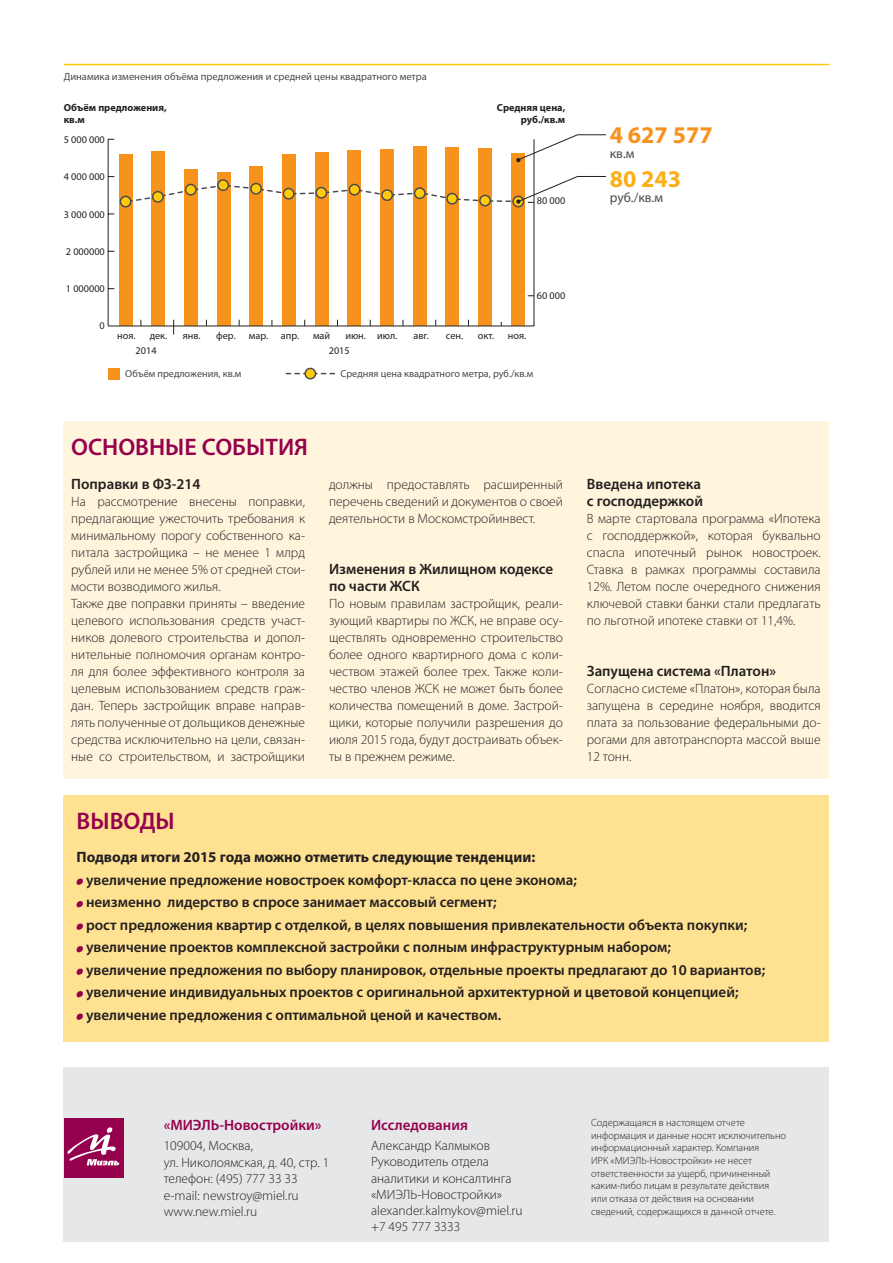
<style>
.page{position:relative;width:893px;height:1263px;background:#fff}
.page>*{position:absolute;margin:0;border:0;box-sizing:border-box;transform-origin:0 0}
.t1{font:600 24px "Myriad Pro";color:#96014e}
.t2{font:700 24px "Myriad Pro";color:#f7931d}
.t3{font:700 24px "Myriad Pro";color:#faaf18}
.t4{font:600 15px/17px "Myriad Pro";color:#231f20}
.t5{font:700 15px "Myriad Pro";color:#231f20}
.t6{font:600 15px "Myriad Pro";color:#96014e}
.t7{font:300 13.5px/17px "Myriad Pro";color:#231f20;text-align:justify}
.t8{font:13.5px "Myriad Pro";color:#494a50}
.t9{font:300 10.5px/12.6px "Myriad Pro";color:#231f20}
.t10{font:10.5px "Myriad Pro";color:#494a50}
.t11{font:10.2px "Myriad Pro";color:#231f20}
.t12{font:10.2px "Myriad Pro";color:#494a50}
.t13{font:700 10.2px/12.3px "Myriad Pro";color:#231f20}
</style>
<div class="page">
<div style="left:64px;top:795px;width:765px;height:247px;background:#ffe192"></div>
<svg style="left:76px;top:878px;width:7px;height:7px"></svg>
<svg style="left:76px;top:901px;width:7px;height:7px"></svg>
<svg style="left:76px;top:923px;width:7px;height:7px"></svg>
<svg style="left:76px;top:946px;width:7px;height:7px"></svg>
<svg style="left:76px;top:968px;width:7px;height:7px"></svg>
<svg style="left:76px;top:991px;width:7px;height:7px"></svg>
<svg style="left:76px;top:1013px;width:7px;height:7px"></svg>
<div style="left:64px;top:1067px;width:765px;height:175px;background:#e6e7e9"></div>
<div style="left:64px;top:1118px;width:59px;height:60px;background:#96014e"></div>
<svg style="left:67px;top:1127px;width:52px;height:38px"></svg>
<div style="left:108px;top:368px;width:11px;height:11px;background:#f7931d"></div>
<svg style="left:286px;top:373px;width:48px;height:1px"></svg>
<svg style="left:305px;top:368px;width:11px;height:11px"></svg>
<div style="left:304px;top:368px;width:12px;height:11px;border:1px solid #494a50;border-radius:50%"></div>
<div style="left:119px;top:154px;width:13px;height:172px;background:#f7931d"></div>
<div style="left:152px;top:152px;width:13px;height:174px;background:#f7931d"></div>
<div style="left:184px;top:169px;width:14px;height:157px;background:#f7931d"></div>
<div style="left:217px;top:173px;width:13px;height:153px;background:#f7931d"></div>
<div style="left:250px;top:166px;width:13px;height:160px;background:#f7931d"></div>
<div style="left:282px;top:154px;width:14px;height:172px;background:#f7931d"></div>
<div style="left:315px;top:152px;width:13px;height:174px;background:#f7931d"></div>
<div style="left:348px;top:150px;width:13px;height:176px;background:#f7931d"></div>
<div style="left:380px;top:149px;width:14px;height:177px;background:#f7931d"></div>
<div style="left:413px;top:147px;width:13px;height:179px;background:#f7931d"></div>
<div style="left:446px;top:147px;width:13px;height:179px;background:#f7931d"></div>
<div style="left:478px;top:148px;width:14px;height:178px;background:#f7931d"></div>
<div style="left:511px;top:153px;width:13px;height:173px;background:#f7931d"></div>
<svg style="left:173px;top:320px;width:1px;height:15px"></svg>
<hr style="left:108px;top:139px;width:1px;height:187px;background:#231f20">
<svg style="left:120px;top:196px;width:11px;height:11px"></svg>
<div style="left:120px;top:196px;width:11px;height:11px;border:1px solid #494a50;border-radius:50%"></div>
<div style="left:446px;top:193px;width:12px;height:12px;border:1px solid #494a50;border-radius:50%"></div>
<div style="left:479px;top:195px;width:12px;height:11px;border:1px solid #494a50;border-radius:50%"></div>
<div style="left:512px;top:196px;width:12px;height:11px;border:1px solid #494a50;border-radius:50%"></div>
<hr style="left:108px;top:326px;width:426px;height:1px;background:#231f20">
<hr style="left:534px;top:139px;width:1px;height:187px;background:#231f20">
<hr style="left:64px;top:64px;width:765px;height:1px;background:#feca0a">
<svg style="left:124px;top:176px;width:482px;height:28px"></svg>
<svg style="left:516px;top:134px;width:90px;height:28px"></svg>
<div style="left:64px;top:421px;width:765px;height:357px;background:#fef5dc"></div>
<p class="t10" style="left:64px;top:70px;width:365px">Динамика изменения объёма предложения и средней цены квадратного метра</p>
<p class="t13" style="left:64px;top:101px;width:104px">Объём предложения, кв.м</p>
<p class="t13" style="left:497px;top:101px;width:70px;text-align:right">Средняя цена, руб./кв.м</p>
<p class="t11" style="left:64px;top:134px;width:43px">5 000 000</p>
<p class="t11" style="left:64px;top:171px;width:43px">4 000 000</p>
<p class="t11" style="left:64px;top:208px;width:43px">3 000 000</p>
<p class="t11" style="left:66px;top:245px;width:40px">2 000000</p>
<p class="t11" style="left:66px;top:282px;width:40px">1 000000</p>
<p class="t11" style="left:100px;top:319px;width:7px">0</p>
<p class="t11" style="left:537px;top:195px;width:30px">80 000</p>
<p class="t11" style="left:537px;top:289px;width:30px">60 000</p>
<p class="t11" style="left:117px;top:329px;width:20px">ноя.</p>
<p class="t11" style="left:150px;top:329px;width:19px">дек.</p>
<p class="t11" style="left:183px;top:329px;width:19px">янв.</p>
<p class="t11" style="left:216px;top:329px;width:21px">фер.</p>
<p class="t11" style="left:249px;top:329px;width:21px">мар.</p>
<p class="t11" style="left:508px;top:329px;width:20px">ноя.</p>
<p class="t11" style="left:136px;top:345px;width:23px">2014</p>
<p class="t11" style="left:329px;top:345px;width:23px">2015</p>
<p class="t11" style="left:281px;top:329px;width:20px">апр.</p>
<p class="t11" style="left:313px;top:329px;width:19px">май</p>
<p class="t11" style="left:345px;top:329px;width:53px">июн. июл.</p>
<p class="t11" style="left:414px;top:329px;width:17px">авг.</p>
<p class="t11" style="left:446px;top:329px;width:19px">сен.</p>
<p class="t11" style="left:478px;top:329px;width:18px">окт.</p>
<p class="t12" style="left:125px;top:367px;width:118px">Объём предложения, кв.м</p>
<p class="t12" style="left:341px;top:367px;width:194px">Средняя цена квадратного метра, руб./кв.м</p>
<p class="t2" style="left:610px;top:120px;width:104px">4 627 577</p>
<p class="t8" style="left:610px;top:146px;width:26px">кв.м</p>
<p class="t3" style="left:610px;top:163px;width:73px">80 243</p>
<p class="t8" style="left:610px;top:189px;width:55px">руб./кв.м</p>
<p class="t1" style="left:71px;top:432px;width:238px">ОСНОВНЫЕ СОБЫТИЯ</p>
<p class="t4" style="left:71px;top:475px;width:131px">Поправки в ФЗ-214</p>
<p class="t7" style="left:71px;top:493px;width:235px">На рассмотрение внесены поправки, предлагающие ужесточить требования к минимальному порогу собственного ка&shy;питала застройщика – не менее 1 млрд рублей или не менее 5% от средней стои&shy;мости возводимого жилья.</p>
<p class="t7" style="left:71px;top:595px;width:235px">Также две поправки приняты – введение целевого использования средств участ&shy;ников долевого строительства и допол&shy;нительные полномочия органам контро&shy;ля для более эффективного контроля за целевым использованием средств граж&shy;дан. Теперь застройщик вправе направ&shy;лять полученные от дольщиков денежные средства исключительно на цели, связан&shy;ные со строительством, и застройщики</p>
<p class="t1" style="left:77px;top:806px;width:100px">ВЫВОДЫ</p>
<p class="t7" style="left:329px;top:476px;width:235px">должны предоставлять расширенный перечень сведений и документов о своей деятельности в Москомстройинвест.</p>
<p class="t4" style="left:329px;top:560px;width:226px">Изменения в Жилищном кодексе по части ЖСК</p>
<p class="t7" style="left:329px;top:595px;width:235px">По новым правилам застройщик, реали&shy;зующий квартиры по ЖСК, не вправе осу&shy;ществлять одновременно строительство более одного квартирного дома с коли&shy;чеством этажей более трех. Также коли&shy;чество членов ЖСК не может быть более количества помещений в доме. Застрой&shy;щики, которые получили разрешения до июля 2015 года, будут достраивать объек&shy;ты в прежнем режиме.</p>
<p class="t4" style="left:587px;top:475px;width:118px">Введена ипотека с господдержкой</p>
<p class="t7" style="left:587px;top:510px;width:235px">В марте стартовала программа «Ипотека с господдержкой», которая буквально спасла ипотечный рынок новостроек.<br>Ставка в рамках программы составила 12%. Летом после очередного снижения ключевой ставки банки стали предлагать по льготной ипотеке ставки от 11,4%.</p>
<p class="t4" style="left:587px;top:662px;width:191px">Запущена система «Платон»</p>
<p class="t7" style="left:587px;top:680px;width:235px">Согласно системе «Платон», которая была запущена в середине ноября, вводится плата за пользование федеральными до&shy;рогами для автотранспорта массой выше 12 тонн.</p>
<p class="t5" style="left:77px;top:848px;width:460px">Подводя итоги 2015 года можно отметить следующие тенденции:</p>
<p class="t4" style="left:86px;top:871px;width:492px">увеличение предложение новостроек комфорт-класса по цене эконома;</p>
<p class="t4" style="left:86px;top:893px;width:412px">неизменно лидерство в спросе занимает массовый сегмент;</p>
<p class="t4" style="left:86px;top:916px;width:663px">рост предложения квартир с отделкой, в целях повышения привлекательности объекта покупки;</p>
<p class="t4" style="left:86px;top:938px;width:586px">увеличение проектов комплексной застройки с полным инфраструктурным набором;</p>
<p class="t4" style="left:86px;top:961px;width:681px">увеличение предложения по выбору планировок, отдельные проекты предлагают до 10 вариантов;</p>
<p class="t4" style="left:86px;top:983px;width:654px">увеличение индивидуальных проектов с оригинальной архитектурной и цветовой концепцией;</p>
<p class="t4" style="left:86px;top:1006px;width:417px">увеличение предложения с оптимальной ценой и качеством.</p>
<p class="t6" style="left:164px;top:1115px;width:159px">«МИЭЛЬ-Новостройки»</p>
<p class="t7" style="left:164px;top:1137px;width:167px;line-height:16.5px">109004, Москва,<br>ул. Николоямская, д. 40, стр. 1</p>
<p class="t7" style="left:164px;top:1170px;width:136px">телефон: (495) 777 33 33</p>
<p class="t7" style="left:164px;top:1187px;width:137px">e-mail: newstroy@miel.ru</p>
<p class="t7" style="left:164px;top:1203px;width:95px">www.new.miel.ru</p>
<p class="t6" style="left:371px;top:1115px;width:98px">Исследования</p>
<p class="t7" style="left:371px;top:1137px;width:120px">Александр Калмыков</p>
<p class="t7" style="left:371px;top:1153px;width:142px;line-height:16.2px;text-align:left">Руководитель отдела аналитики и консалтинга «МИЭЛЬ-Новостройки»</p>
<p class="t7" style="left:371px;top:1202px;width:153px">alexander.kalmykov@miel.ru</p>
<p class="t7" style="left:371px;top:1218px;width:91px">+7 495 777 3333</p>
<p class="t9" style="left:591px;top:1116px;width:197px">Содержащаяся в настоящем отчете информация и данные носят исключительно информационный характер. Компания<br>ИРК «МИЭЛЬ-Новостройки» не несет ответственности за ущерб, причиненный каким-либо лицам в результате действия или отказа от действия на основании сведений, содержащихся в данной отчете.</p>
</div>
